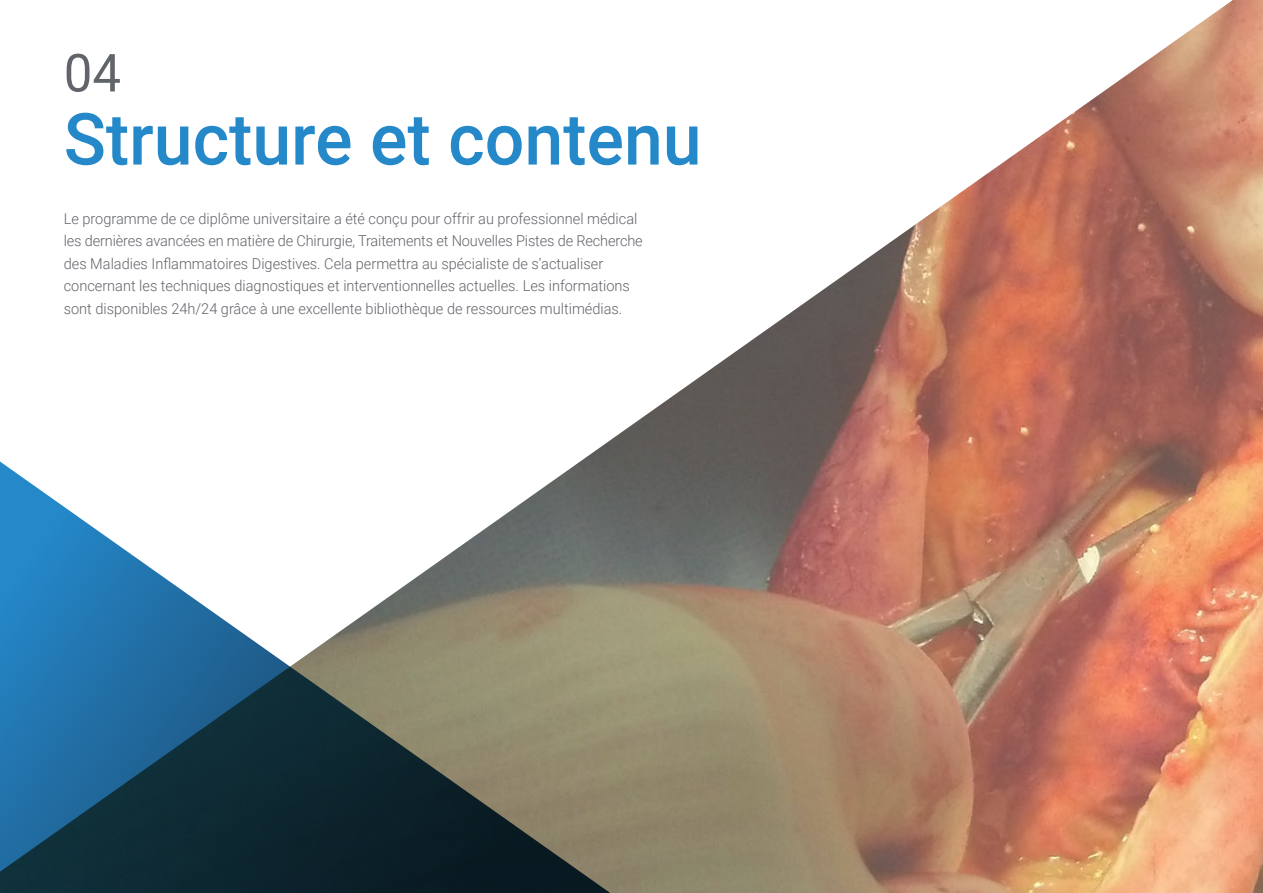
<style>
.page{position:relative;width:1263px;height:893px;background:#fff}
.page>*{position:absolute;margin:0;border:0;box-sizing:border-box;transform-origin:0 0}
.t1{font:500 72px "Roboto";color:#2488c9}
.t2{font:52.5px "Roboto";color:#61646a}
.t3{font:300 15px/22.5px "Roboto";color:#61646a}
</style>
<div class="page">
<img style="left:602px;top:0;width:661px;height:893px">
<svg style="left:0;top:446px;width:640px;height:447px"></svg>
<h2 class="t2" style="left:64px;top:36px;width:59px">04</h2>
<h1 class="t1" style="left:64px;top:89px;width:639px">Structure et contenu</h1>
<p class="t3" style="left:64px;top:207px;width:580px">Le programme de ce diplôme universitaire a été conçu pour offrir au professionnel médical les dernières avancées en matière de Chirurgie, Traitements et Nouvelles Pistes de Recherche des Maladies Inflammatoires Digestives. Cela permettra au spécialiste de s’actualiser concernant les techniques diagnostiques et interventionnelles actuelles. Les informations sont disponibles 24h/24 grâce à une excellente bibliothèque de ressources multimédias.</p>
</div>
